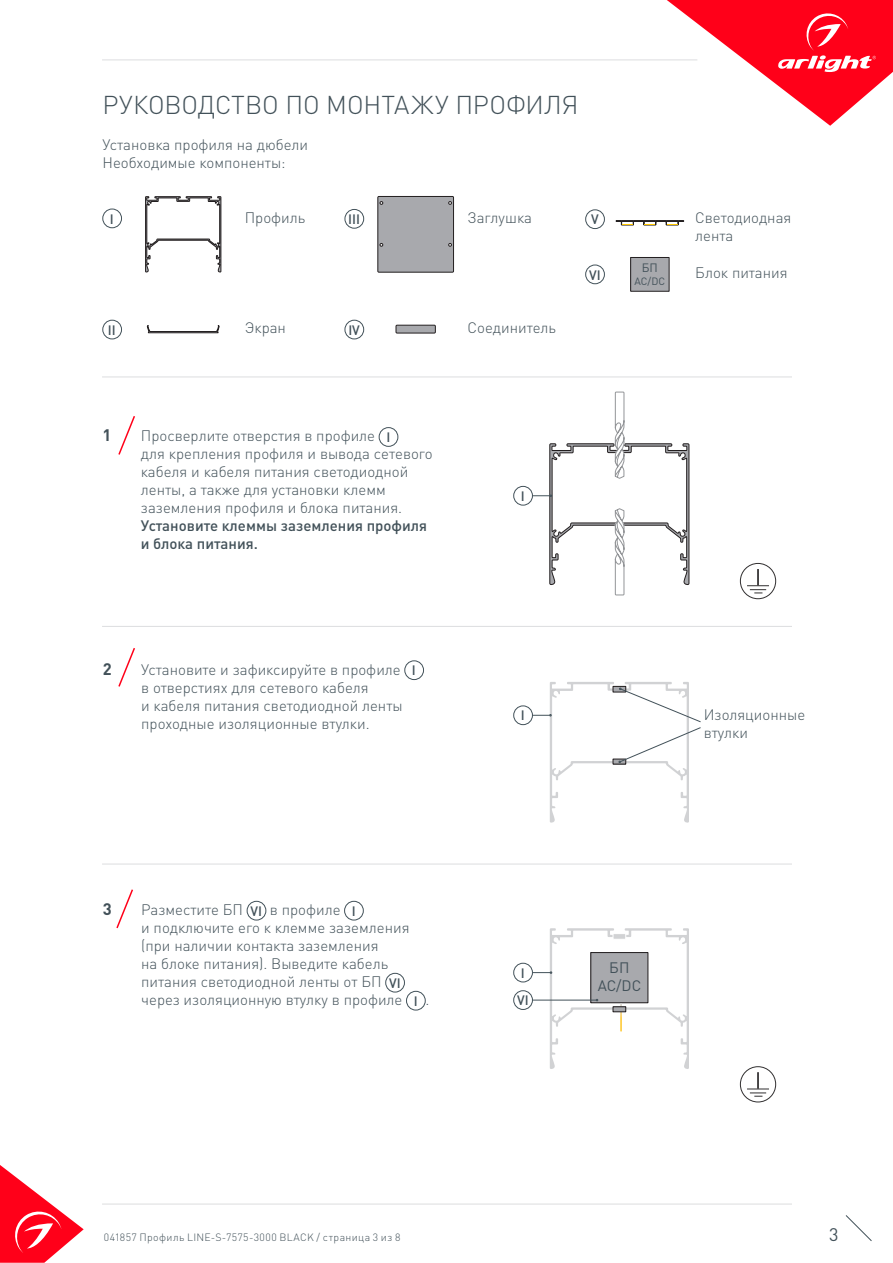
<style>
.page{position:relative;width:893px;height:1263px;background:#fff}
.page>*{position:absolute;margin:0;border:0;box-sizing:border-box;transform-origin:0 0}
.t1{font:300 25.5px "DIN Pro";letter-spacing:-.005em;color:#425159}
.t2{font:18px "DIN Pro";color:#425159}
.t3{font:700 16.5px "DIN Pro";color:#425159}
.t4{font:300 15px/18px "DIN Pro";color:#425159}
.t5{font:15px "DIN Pro";color:#425159}
.t6{font:500 13.5px "DIN Pro";color:#425159}
.t7{font:12px "DIN Pro";color:#425159}
.t8{font:300 10.5px "DIN Pro";letter-spacing:.035em;color:#425159}
.t9{font:10.5px "DIN Pro";color:#425159}
.s1{font-weight:500}
</style>
<div class="page">
<svg style="left:0;top:1165px;width:84px;height:98px"></svg>
<svg style="left:845px;top:1215px;width:27px;height:26px"></svg>
<svg style="left:667px;top:0;width:226px;height:126px"></svg>
<hr style="left:102px;top:60px;width:595px;height:1px;background:#dcdddf">
<svg style="left:377px;top:196px;width:77px;height:77px;background:#a1a2a5"></svg>
<hr style="left:102px;top:377px;width:690px;height:1px;background:#dcdddf">
<hr style="left:102px;top:626px;width:690px;height:1px;background:#dcdddf">
<hr style="left:102px;top:864px;width:690px;height:1px;background:#dcdddf">
<div style="left:103px;top:209px;width:19px;height:19px;border:1px solid #425159;border-radius:50%"></div>
<div style="left:345px;top:209px;width:19px;height:19px;border:1px solid #425159;border-radius:50%"></div>
<div style="left:585px;top:210px;width:20px;height:19px;border:1px solid #425159;border-radius:50%"></div>
<div style="left:103px;top:320px;width:19px;height:19px;border:1px solid #425159;border-radius:50%"></div>
<div style="left:405px;top:661px;width:19px;height:19px;border:1px solid #425159;border-radius:50%"></div>
<div style="left:247px;top:901px;width:19px;height:19px;border:1px solid #425159;border-radius:50%"></div>
<div style="left:344px;top:901px;width:19px;height:19px;border:1px solid #425159;border-radius:50%"></div>
<div style="left:385px;top:973px;width:20px;height:19px;border:1px solid #425159;border-radius:50%"></div>
<div style="left:406px;top:991px;width:19px;height:19px;border:1px solid #425159;border-radius:50%"></div>
<div style="left:379px;top:427px;width:19px;height:19px;border:1px solid #425159;border-radius:50%"></div>
<svg style="left:118px;top:648px;width:17px;height:39px"></svg>
<svg style="left:116px;top:889px;width:17px;height:40px"></svg>
<svg style="left:118px;top:416px;width:17px;height:39px"></svg>
<div style="left:345px;top:320px;width:19px;height:19px;border:1px solid #425159;border-radius:50%"></div>
<div style="left:585px;top:265px;width:20px;height:19px;border:1px solid #425159;border-radius:50%"></div>
<div style="left:631px;top:257px;width:38px;height:34px;background:#a8a9ad"></div>
<div style="left:630px;top:257px;width:39px;height:34px;border:1px solid #231f20"></div>
<div style="left:740px;top:563px;width:36px;height:36px;border:1px solid #312f30;border-radius:50%"></div>
<svg style="left:747px;top:569px;width:22px;height:24px"></svg>
<div style="left:740px;top:1066px;width:36px;height:36px;border:1px solid #312f30;border-radius:50%"></div>
<svg style="left:747px;top:1072px;width:22px;height:25px"></svg>
<div style="left:396px;top:325px;width:39px;height:8px;background:#a8a9ad"></div>
<div style="left:396px;top:325px;width:40px;height:8px;border:1px solid #231f20"></div>
<svg style="left:616px;top:220px;width:68px;height:5px"></svg>
<svg style="left:145px;top:196px;width:76px;height:77px"></svg>
<svg style="left:147px;top:325px;width:72px;height:8px"></svg>
<div style="left:513px;top:486px;width:20px;height:19px;border:1px solid #425159;border-radius:50%"></div>
<svg style="left:533px;top:391px;width:156px;height:205px"></svg>
<div style="left:513px;top:706px;width:20px;height:19px;border:1px solid #425159;border-radius:50%"></div>
<svg style="left:532px;top:682px;width:169px;height:141px"></svg>
<div style="left:513px;top:963px;width:20px;height:19px;border:1px solid #425159;border-radius:50%"></div>
<div style="left:513px;top:990px;width:20px;height:20px;border:1px solid #425159;border-radius:50%"></div>
<hr style="left:532px;top:1000px;width:64px;height:1px;background:#425159">
<svg style="left:533px;top:928px;width:156px;height:141px"></svg>
<hr style="left:102px;top:1204px;width:690px;height:1px;background:#dcdddf">
<p class="t1" style="left:103px;top:87px;width:477px">РУКОВОДСТВО ПО МОНТАЖУ ПРОФИЛЯ</p>
<p class="t4" style="left:103px;top:134px;width:207px">Установка профиля на дюбели</p>
<p class="t4" style="left:103px;top:152px;width:185px">Необходимые компоненты:</p>
<p class="t4" style="left:467px;top:208px;width:66px">Заглушка</p>
<p class="t4" style="left:245px;top:208px;width:62px">Профиль</p>
<p class="t6" style="left:110px;top:209px;width:5px">I</p>
<p class="t6" style="left:348px;top:210px;width:13px">III</p>
<p class="t6" style="left:591px;top:210px;width:9px">V</p>
<p class="t6" style="left:108px;top:321px;width:9px">II</p>
<p class="t4" style="left:245px;top:318px;width:43px">Экран</p>
<p class="t6" style="left:348px;top:321px;width:13px">IV</p>
<p class="t4" style="left:467px;top:318px;width:90px">Соединитель</p>
<p class="t6" style="left:589px;top:265px;width:13px">VI</p>
<p class="t7" style="left:642px;top:260px;width:18px">БП</p>
<p class="t9" style="left:635px;top:274px;width:32px">AC/DC</p>
<p class="t4" style="left:695px;top:208px;width:98px">Светодиодная лента</p>
<p class="t4" style="left:695px;top:263px;width:94px">Блок питания</p>
<p class="t3" style="left:103px;top:424px;width:10px">1</p>
<p class="t4" style="left:141px;top:426px;width:236px">Просверлите отверстия в профиле</p>
<p class="t6" style="left:386px;top:428px;width:5px">I</p>
<p class="t4" style="left:141px;top:444px;width:293px">для крепления профиля и вывода сетевого кабеля и кабеля питания светодиодной ленты, а также для установки клемм заземления профиля и блока питания.<br><span class="s1">Установите клеммы заземления профиля и блока питания.</span></p>
<p class="t6" style="left:521px;top:487px;width:5px">I</p>
<p class="t3" style="left:103px;top:657px;width:10px">2</p>
<p class="t4" style="left:141px;top:660px;width:261px">Установите и зафиксируйте в профиле</p>
<p class="t6" style="left:412px;top:661px;width:5px">I</p>
<p class="t4" style="left:141px;top:678px;width:263px">в отверстиях для сетевого кабеля<br>и кабеля питания светодиодной ленты проходные изоляционные втулки.</p>
<p class="t6" style="left:521px;top:706px;width:5px">I</p>
<p class="t4" style="left:704px;top:705px;width:103px">Изоляционные</p>
<p class="t4" style="left:704px;top:723px;width:46px">втулки</p>
<p class="t3" style="left:103px;top:898px;width:10px">3</p>
<p class="t4" style="left:141px;top:900px;width:103px">Разместите БП</p>
<p class="t6" style="left:250px;top:902px;width:13px">VI</p>
<p class="t4" style="left:270px;top:900px;width:72px">в профиле</p>
<p class="t6" style="left:352px;top:902px;width:5px">I</p>
<p class="t4" style="left:141px;top:918px;width:270px">и подключите его к клемме заземления (при наличии контакта заземления<br>на блоке питания). Выведите кабель питания светодиодной ленты от БП</p>
<p class="t6" style="left:389px;top:974px;width:13px">VI</p>
<p class="t4" style="left:141px;top:990px;width:263px">через изоляционную втулку в профиле</p>
<p class="t6" style="left:414px;top:992px;width:5px">I</p>
<p class="t4" style="left:425px;top:990px;width:5px">.</p>
<p class="t6" style="left:521px;top:964px;width:5px">I</p>
<p class="t6" style="left:517px;top:991px;width:13px">VI</p>
<p class="t5" style="left:609px;top:957px;width:22px">БП</p>
<p class="t5" style="left:598px;top:975px;width:45px">AC/DC</p>
<p class="t8" style="left:104px;top:1230px;width:298px">041857 Профиль LINE-S-7575-3000 BLACK / страница 3 из 8</p>
<p class="t2" style="left:829px;top:1222px;width:11px">3</p>
</div>
